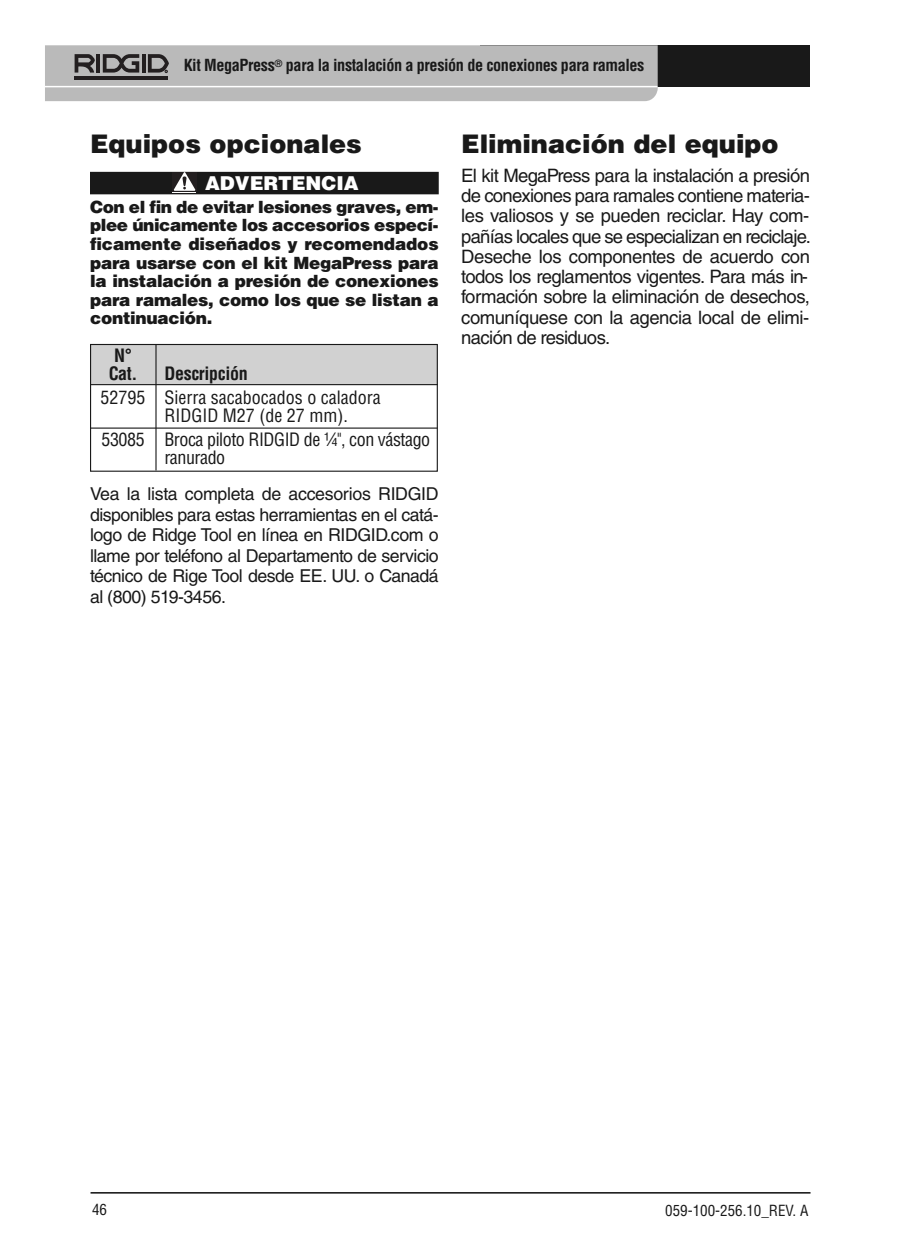
<style>
.page{position:relative;width:900px;height:1260px;background:#fff}
.page>*{position:absolute;margin:0;border:0;box-sizing:border-box;transform-origin:0 0}
.t1{font:900 25.5px "Helvetica LT Std";color:#191919}
.t2{font:900 19.25px "Helvetica LT Std";color:#fff}
.t3{font:18.5px/20.2px "Helvetica LT Std";letter-spacing:-.03em;color:#191919}
.t4{font:condensed 18px/18px "Helvetica LT Std";color:#191919}
.t5{font:condensed 18px/18px "Helvetica LT Std";letter-spacing:-.025em;color:#191919}
.t6{font:700 condensed 18px/18px "Helvetica LT Std";letter-spacing:-.02em;color:#191919;text-align:center}
.t7{font:17.75px/20.5px "Helvetica LT Std";letter-spacing:-.03em;color:#191919;text-align:justify}
.t8{font:900 17px/18.5px "Helvetica LT Std";letter-spacing:-.015em;color:#191919;text-align:justify}
.t9{font:700 condensed 16.25px "Helvetica LT Std";letter-spacing:-.025em;color:#191919}
.t10{font:condensed 15px "Helvetica LT Std";color:#191919}
</style>
<div class="page">
<div style="left:481px;top:45px;width:329px;height:42px;background:#191919"></div>
<svg style="left:45px;top:45px;width:613px;height:56px;background:#b4b4b4"></svg>
<hr style="left:45px;top:86px;width:612px;height:1px;background:#fff">
<hr style="left:91px;top:1192px;width:720px;height:2px;background:#191919">
<div style="left:90px;top:172px;width:349px;height:22px;background:#191919"></div>
<div style="left:172px;top:172px;width:24px;height:20px;background:#231f20"></div>
<svg style="left:174px;top:172px;width:22px;height:19px"></svg>
<div style="left:91px;top:345px;width:347px;height:39px;background:#d1d1d1"></div>
<div style="left:90px;top:344px;width:348px;height:128px;border:1px solid #191919"></div>
<hr style="left:90px;top:384px;width:348px;height:1px;background:#191919">
<hr style="left:155px;top:344px;width:2px;height:126px;background:#191919">
<hr style="left:90px;top:428px;width:348px;height:1px;background:#191919">
<p class="t9" style="left:184px;top:59px;width:462px">Kit MegaPress<sup>®</sup> para la instalación a presión de conexiones para ramales</p>
<h1 class="t1" style="left:90px;top:135px;width:273px">Equipos opcionales</h1>
<p class="t2" style="left:205px;top:176px;width:155px">ADVERTENCIA</p>
<p class="t8" style="left:90px;top:199px;width:350px">Con el fin de evitar lesiones graves, em&shy;plee únicamente los accesorios especí&shy;ficamente diseñados y recomendados para usarse con el kit MegaPress para la instalación a presión de conexiones para ramales, como los que se listan a continuación.</p>
<p class="t6" style="left:109px;top:348px;width:30px">N°<br>Cat.</p>
<p class="t6" style="left:164px;top:366px;width:85px">Descripción</p>
<p class="t4" style="left:164px;top:390px;width:218px;text-indent:-64px">52795 Sierra sacabocados o caladora<br>RIDGID M27 (de 27 mm).</p>
<p class="t5" style="left:164px;top:431px;width:267px;text-indent:-63px">53085 Broca piloto RIDGID de ¼", con vástago ranurado</p>
<p class="t7" style="left:90px;top:486px;width:350px">Vea la lista completa de accesorios RIDGID disponibles para estas herramientas en el catá&shy;logo de Ridge Tool en línea en RIDGID.com o llame por teléfono al Departamento de servicio técnico de Rige Tool desde EE. UU. o Canadá al (800) 519-3456.</p>
<h1 class="t1" style="left:461px;top:135px;width:319px">Eliminación del equipo</h1>
<p class="t3" style="left:461px;top:167px;width:351px">El kit MegaPress para la instalación a presión de conexiones para ramales contiene materia&shy;les valiosos y se pueden reciclar. Hay com&shy;pañías locales que se especializan en reciclaje.<br>Deseche los componentes de acuerdo con todos los reglamentos vigentes. Para más in&shy;formación sobre la eliminación de desechos, comuníquese con la agencia local de elimi&shy;nación de residuos.</p>
<p class="t10" style="left:92px;top:1203px;width:16px">46</p>
<p class="t10" style="left:665px;top:1205px;width:145px">059-100-256.10_REV. A</p>
</div>
